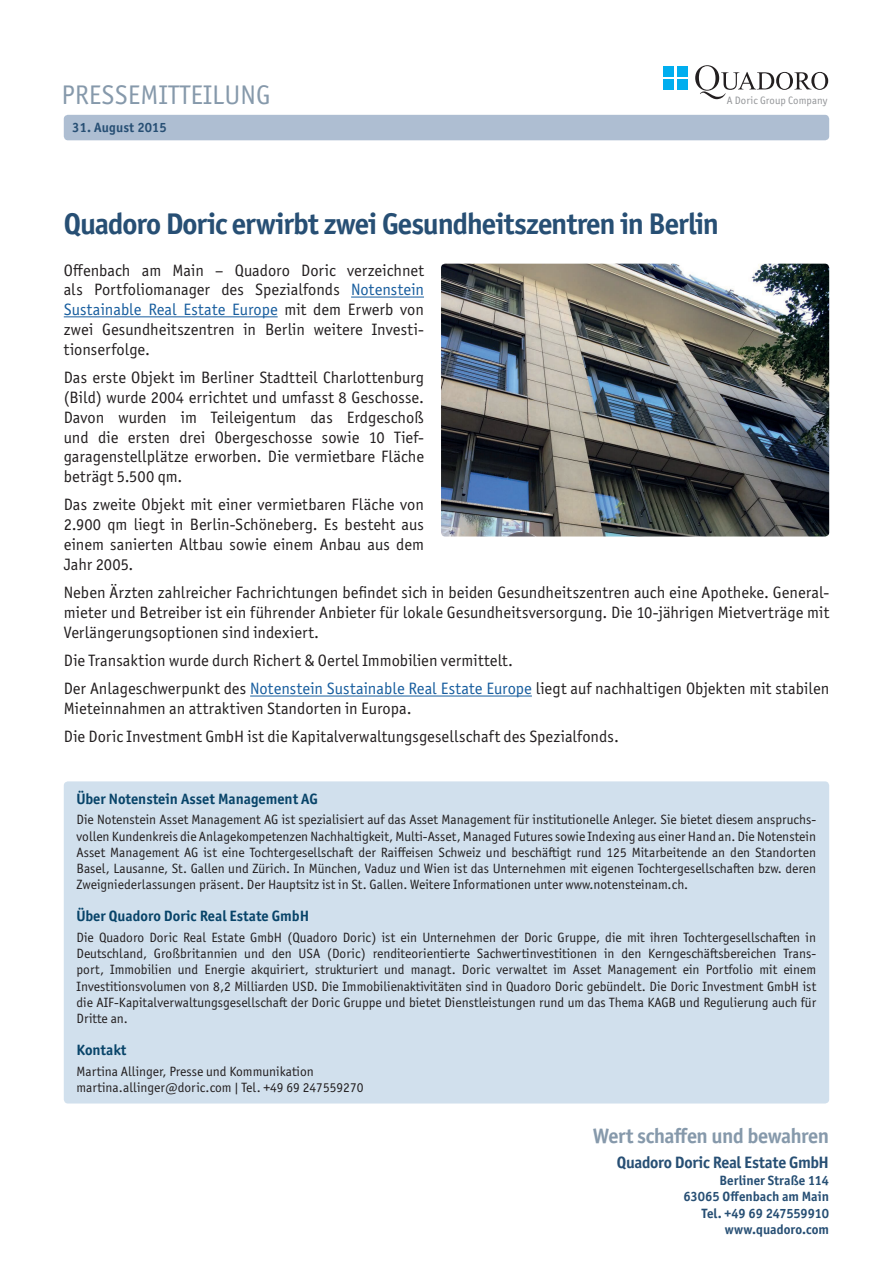
<style>
.page{position:relative;width:893px;height:1263px;background:#fff}
.page>*{position:absolute;margin:0;border:0;box-sizing:border-box;transform-origin:0 0}
.t1{font:700 30px "Officina Sans ITC Std";letter-spacing:-.035em;color:#274f74}
.t2{font:27px "Officina Sans ITC Std";letter-spacing:.005em;color:#8699ab}
.t3{font:700 21px "Officina Sans ITC Std";letter-spacing:-.025em;color:#8699ab}
.t4{font:16.5px/19.8px "Officina Sans ITC Std";color:#231f20;text-align:justify}
.t5{font:700 16.5px "Officina Sans ITC Std";letter-spacing:-.02em;color:#274f74}
.t6{font:700 15px "Officina Sans ITC Std";color:#084469}
.t7{font:13.5px/16.2px "Officina Sans ITC Std";color:#231f20;text-align:justify}
.t8{font:700 13.5px/16.5px "Officina Sans ITC Std";color:#274f74;text-align:right}
.t9{font:10.8px "Officina Sans ITC Std";letter-spacing:.005em;color:#939598}
.s1{color:#175d9e}
</style>
<div class="page">
<div style="left:64px;top:115px;width:765px;height:25px;background:#aebed2;border-radius:4px"></div>
<div style="left:663px;top:66px;width:11px;height:11px;background:#00aeef"></div>
<div style="left:677px;top:66px;width:11px;height:11px;background:#00aeef"></div>
<div style="left:663px;top:79px;width:11px;height:11px;background:#00aeef"></div>
<div style="left:677px;top:79px;width:11px;height:11px;background:#00aeef"></div>
<svg style="left:695px;top:65px;width:133px;height:34px"></svg>
<hr style="left:351px;top:297px;width:73px;height:1px;background:#175d9e">
<hr style="left:64px;top:316px;width:214px;height:1px;background:#175d9e">
<hr style="left:250px;top:696px;width:282px;height:1px;background:#175d9e">
<div style="left:64px;top:781px;width:765px;height:322px;background:#d1e0ed;border-radius:4px"></div>
<img style="left:441px;top:264px;width:388px;height:272px">
<h2 class="t2" style="left:62px;top:79px;width:210px">PRESSEMITTEILUNG</h2>
<p class="t8" style="left:72px;top:119px;width:96px">31. August 2015</p>
<p class="t9" style="left:727px;top:94px;width:102px">A Doric Group Company</p>
<h1 class="t1" style="left:64px;top:205px;width:657px">Quadoro Doric erwirbt zwei Gesundheitszentren in Berlin</h1>
<p class="t4" style="left:64px;top:260px;width:362px">Offenbach am Main – Quadoro Doric verzeichnet als Portfoliomanager des Spezialfonds <span class="s1">Notenstein Sustainable Real Estate Europe</span> mit dem Erwerb von zwei Gesundheitszentren in Berlin weitere Investi&shy;tionserfolge.</p>
<p class="t4" style="left:64px;top:368px;width:362px">Das erste Objekt im Berliner Stadtteil Charlottenburg (Bild) wurde 2004 errichtet und umfasst 8 Geschosse.<br>Davon wurden im Teileigentum das Erdgeschoß und die ersten drei Obergeschosse sowie 10 Tief&shy;garagenstellplätze erworben. Die vermietbare Fläche beträgt 5.500 qm.</p>
<p class="t4" style="left:64px;top:495px;width:362px">Das zweite Objekt mit einer vermietbaren Fläche von 2.900 qm liegt in Berlin-Schöneberg. Es besteht aus einem sanierten Altbau sowie einem Anbau aus dem Jahr 2005.</p>
<p class="t4" style="left:64px;top:583px;width:767px">Neben Ärzten zahlreicher Fachrichtungen befindet sich in beiden Gesundheitszentren auch eine Apotheke. General&shy;mieter und Betreiber ist ein führender Anbieter für lokale Gesundheitsversorgung. Die 10-jährigen Mietverträge mit Verlängerungsoptionen sind indexiert.</p>
<p class="t4" style="left:64px;top:646px;width:767px;line-height:28.3px">Die Transaktion wurde durch Richert &amp; Oertel Immobilien vermittelt.<br>Der Anlageschwerpunkt des <span class="s1">Notenstein Sustainable Real Estate Europe</span> liegt auf nachhaltigen Objekten mit stabilen</p>
<p class="t4" style="left:64px;top:694px;width:557px;line-height:28.3px">Mieteinnahmen an attraktiven Standorten in Europa.<br>Die Doric Investment GmbH ist die Kapitalverwaltungsgesellschaft des Spezialfonds.</p>
<p class="t6" style="left:77px;top:789px;width:243px">Über Notenstein Asset Management AG</p>
<p class="t7" style="left:77px;top:812px;width:741px">Die Notenstein Asset Management AG ist spezialisiert auf das Asset Management für institutionelle Anleger. Sie bietet diesem anspruchs&shy;vollen Kundenkreis die Anlagekompetenzen Nachhaltigkeit, Multi-Asset, Managed Futures sowie Indexing aus einer Hand an. Die Notenstein Asset Management AG ist eine Tochtergesellschaft der Raiffeisen Schweiz und beschäftigt rund 125 Mitarbeitende an den Standorten Basel, Lausanne, St. Gallen und Zürich. In München, Vaduz und Wien ist das Unternehmen mit eigenen Tochtergesellschaften bzw. deren Zweigniederlassungen präsent. Der Hauptsitz ist in St. Gallen. Weitere Informationen unter www.notensteinam.ch.</p>
<p class="t6" style="left:77px;top:907px;width:234px">Über Quadoro Doric Real Estate GmbH</p>
<p class="t7" style="left:77px;top:929px;width:741px">Die Quadoro Doric Real Estate GmbH (Quadoro Doric) ist ein Unternehmen der Doric Gruppe, die mit ihren Tochtergesellschaften in Deutschland, Großbritannien und den USA (Doric) renditeorientierte Sachwertinvestitionen in den Kerngeschäftsbereichen Trans&shy;port, Immobilien und Energie akquiriert, strukturiert und managt. Doric verwaltet im Asset Management ein Portfolio mit einem Investitionsvolumen von 8,2 Milliarden USD. Die Immobilienaktivitäten sind in Quadoro Doric gebündelt. Die Doric Investment GmbH ist die AIF-Kapitalverwaltungsgesellschaft der Doric Gruppe und bietet Dienstleistungen rund um das Thema KAGB und Regulierung auch für Dritte an.</p>
<p class="t6" style="left:77px;top:1041px;width:51px">Kontakt</p>
<p class="t7" style="left:77px;top:1063px;width:288px">Martina Allinger, Presse und Kommunikation martina.allinger@doric.com | Tel. +49 69 247559270</p>
<h3 class="t3" style="left:593px;top:1123px;width:238px">Wert schaffen und bewahren</h3>
<p class="t5" style="left:617px;top:1152px;width:214px">Quadoro Doric Real Estate GmbH</p>
<p class="t8" style="left:683px;top:1172px;width:147px">Berliner Straße 114<br>63065 Offenbach am Main<br>Tel. +49 69 247559910 www.quadoro.com</p>
</div>
